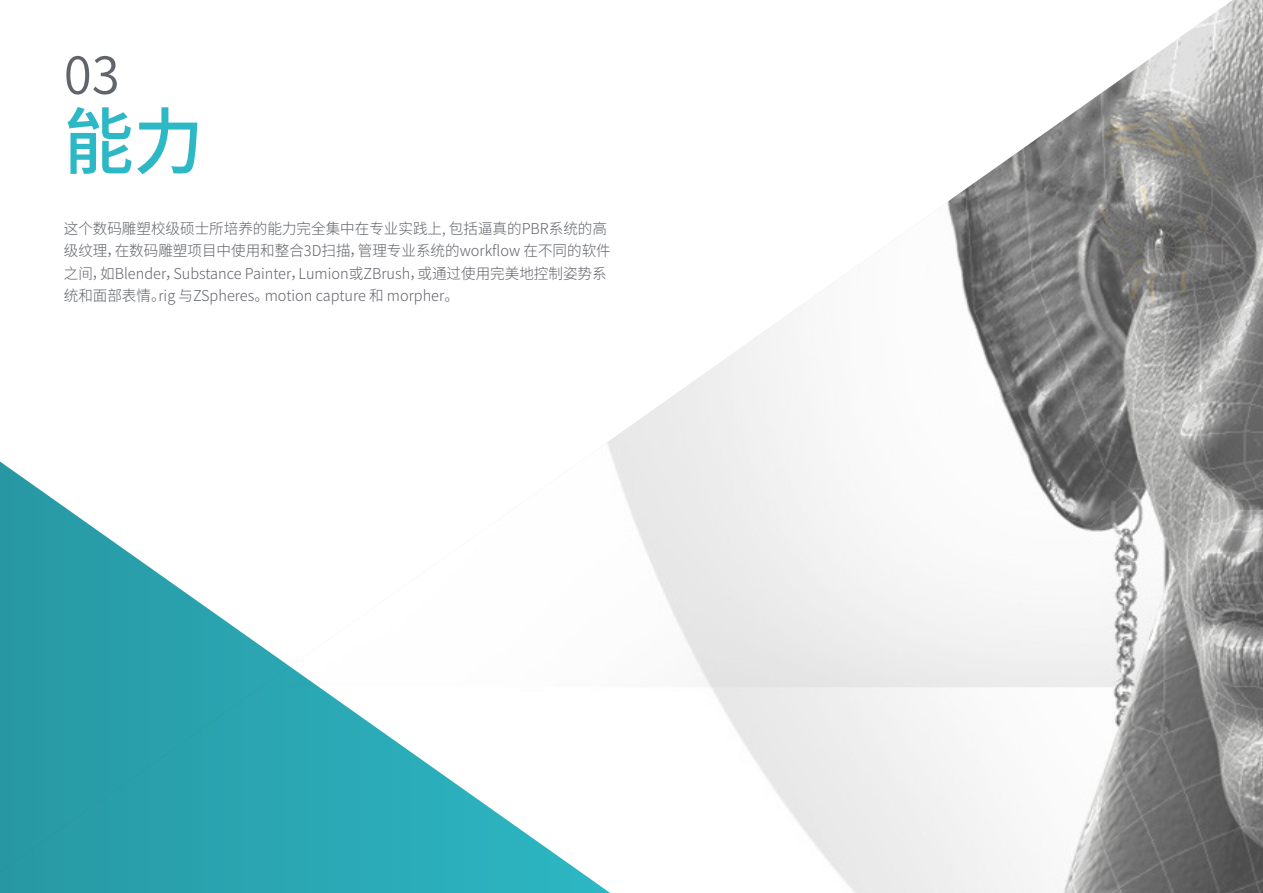
<style>
.page{position:relative;width:1263px;height:893px;background:#fff}
.page>*{position:absolute;margin:0;border:0;box-sizing:border-box;transform-origin:0 0}
.t1{font:500 72px "Source Han Sans CN";color:#2db8c5}
.t2{font:52.5px "Source Han Sans CN";color:#61646a}
.t3{font:300 15px/22.5px "Source Han Sans CN";color:#61646a}
</style>
<div class="page">
<img style="left:607px;top:0;width:656px;height:893px">
<svg style="left:0;top:446px;width:640px;height:447px"></svg>
<h2 class="t2" style="left:64px;top:45px;width:57px">03</h2>
<h1 class="t1" style="left:64px;top:101px;width:141px">能力</h1>
<p class="t3" style="left:64px;top:217px;width:549px">这个数码雕塑校级硕士所培养的能力完全集中在专业实践上, 包括逼真的PBR系统的高级纹理，在数码雕塑项目中使用和整合3D扫描，管理专业系统的workflow 在不同的软件之间，如Blender，Substance Painter，Lumion或ZBrush，或通过使用完美地控制姿势系统和面部表情。rig 与ZSpheres。motion capture 和 morpher。</p>
</div>
